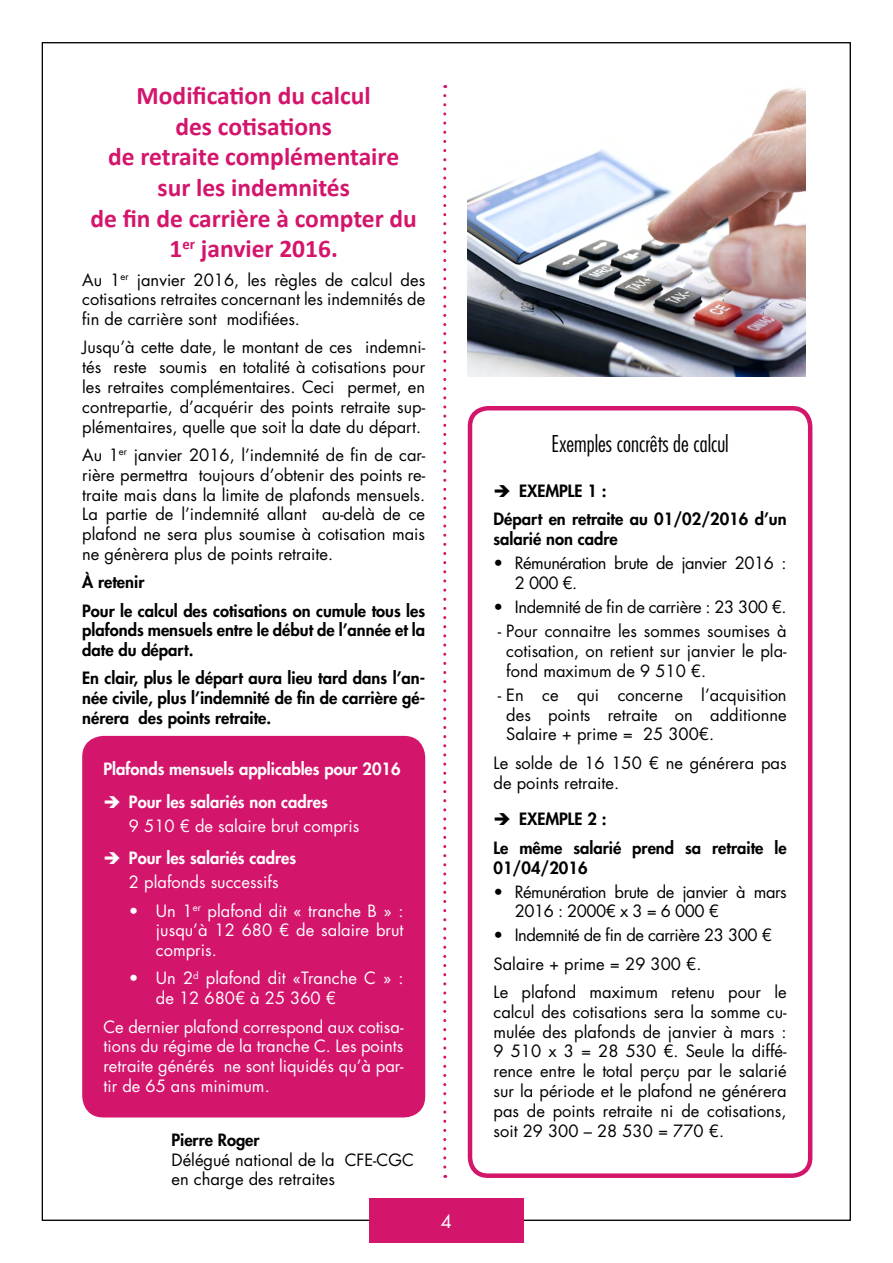
<style>
.page{position:relative;width:893px;height:1263px;background:#fff}
.page>*{position:absolute;margin:0;border:0;box-sizing:border-box;transform-origin:0 0}
.t1{font:700 25.5px/30.6px "Calibri";color:#d4156c;text-align:center}
.t2{font:300 condensed 22.5px "Futura Std";color:#000}
.t3{font:18px "Futura Std";color:#fff}
.t4{font:16.5px/19.8px "Futura Std";color:#000;text-align:justify}
.t5{font:800 16.5px/28.3px "Futura Std";color:#000}
.t6{font:16.5px/19.8px "Futura Std";color:#fff;text-align:justify}
.t7{font:16.5px/19.8px "Futura Std";letter-spacing:-.03em;color:#000}
.t8{font:800 16.5px/32.5px "Futura Std";color:#fff}
.t9{font:16.5px "Futura Std";letter-spacing:-.02em;color:#000}
</style>
<div class="page">
<div style="left:369px;top:1198px;width:155px;height:45px;background:#d4156c"></div>
<svg style="left:443px;top:96px;width:3px;height:1082px"></svg>
<div style="left:82px;top:736px;width:343px;height:381px;background:#d4156c;border-radius:21px"></div>
<div style="left:468px;top:406px;width:344px;height:772px;border:4px solid #d4156c;border-radius:18px"></div>
<img style="left:468px;top:88px;width:338px;height:288px">
<h1 class="t1" style="left:91px;top:80px;width:328px">Modification du calcul<br>des cotisations<br>de retraite complémentaire sur les indemnités<br>de fin de carrière à compter du<br>1<sup>er</sup> janvier 2016.</h1>
<p class="t4" style="left:82px;top:270px;width:345px">Au 1<sup>er</sup> janvier 2016, les règles de calcul des cotisations retraites concernant les indemnités de fin de carrière sont modifiées.</p>
<p class="t4" style="left:82px;top:338px;width:345px">Jusqu’à cette date, le montant de ces indemni&shy;tés reste soumis en totalité à cotisations pour les retraites complémentaires. Ceci permet, en contrepartie, d’acquérir des points retraite sup&shy;plémentaires, quelle que soit la date du départ.</p>
<p class="t4" style="left:82px;top:445px;width:345px">Au 1<sup>er</sup> janvier 2016, l’indemnité de fin de car&shy;rière permettra toujours d’obtenir des points re&shy;traite mais dans la limite de plafonds mensuels.<br>La partie de l’indemnité allant au-delà de ce plafond ne sera plus soumise à cotisation mais ne génèrera plus de points retraite.</p>
<p class="t5" style="left:82px;top:568px;width:345px">À retenir<br>Pour le calcul des cotisations on cumule tous les</p>
<p class="t5" style="left:82px;top:620px;width:345px;line-height:19.8px">plafonds mensuels entre le début de l’année et la date du départ.</p>
<p class="t5" style="left:82px;top:668px;width:345px;line-height:19.8px;text-align:justify">En clair, plus le départ aura lieu tard dans l’an&shy;née civile, plus l’indemnité de fin de carrière gé&shy;nérera des points retraite.</p>
<p class="t8" style="left:129px;top:753px;width:273px;text-indent:-26px">Plafonds mensuels applicables pour 2016<br>Pour les salariés non cadres</p>
<p class="t6" style="left:129px;top:816px;width:232px">9 510 € de salaire brut compris</p>
<p class="t8" style="left:129px;top:842px;width:169px">Pour les salariés cadres</p>
<p class="t6" style="left:129px;top:872px;width:151px">2 plafonds successifs</p>
<p class="t6" style="left:156px;top:901px;width:249px;text-indent:-27px">• Un 1<sup>er</sup> plafond dit « tranche B » : jusqu’à 12 680 € de salaire brut compris.</p>
<p class="t6" style="left:156px;top:969px;width:249px;text-indent:-27px">• Un 2<sup>d</sup> plafond dit «Tranche C » : de 12 680€ à 25 360 €</p>
<p class="t6" style="left:103px;top:1017px;width:302px">Ce dernier plafond correspond aux cotisa&shy;tions du régime de la tranche C. Les points retraite générés ne sont liquidés qu’à par&shy;tir de 65 ans minimum.</p>
<p class="t5" style="left:171px;top:1125px;width:90px">Pierre Roger</p>
<p class="t4" style="left:171px;top:1150px;width:244px">Délégué national de la CFE-CGC en charge des retraites</p>
<p class="t3" style="left:441px;top:1210px;width:13px">4</p>
<h2 class="t2" style="left:551px;top:430px;width:179px">Exemples concrêts de calcul</h2>
<p class="t5" style="left:493px;top:477px;width:295px;text-indent:26px">EXEMPLE 1 :<br>Départ en retraite au 01/02/2016 d’un</p>
<p class="t5" style="left:493px;top:525px;width:126px">salarié non cadre</p>
<p class="t7" style="left:515px;top:553px;width:273px;text-indent:-21px">• Rémunération brute de janvier 2016 :<br>2 000 €.</p>
<p class="t9" style="left:493px;top:596px;width:295px">• Indemnité de fin de carrière : 23 300 €.</p>
<p class="t4" style="left:506px;top:621px;width:282px;text-indent:-8px">- Pour connaitre les sommes soumises à cotisation, on retient sur janvier le pla&shy;fond maximum de 9 510 €.</p>
<p class="t4" style="left:506px;top:685px;width:282px;text-indent:-8px">- En ce qui concerne l’acquisition des points retraite on additionne Salaire + prime = 25 300€.</p>
<p class="t4" style="left:493px;top:753px;width:295px">Le solde de 16 150 € ne générera pas de points retraite.</p>
<p class="t5" style="left:493px;top:805px;width:295px;text-indent:26px">EXEMPLE 2 :<br>Le même salarié prend sa retraite le</p>
<p class="t5" style="left:493px;top:853px;width:96px">01/04/2016</p>
<p class="t7" style="left:515px;top:882px;width:273px;text-indent:-21px">• Rémunération brute de janvier à mars<br>2016 : 2000€ x 3 = 6 000 €</p>
<p class="t4" style="left:493px;top:921px;width:295px;line-height:28.3px;text-align:left">• Indemnité de fin de carrière 23 300 €<br>Salaire + prime = 29 300 €.<br>Le plafond maximum retenu pour le</p>
<p class="t4" style="left:493px;top:1002px;width:295px">calcul des cotisations sera la somme cu&shy;mulée des plafonds de janvier à mars :<br>9 510 x 3 = 28 530 €. Seule la diffé&shy;rence entre le total perçu par le salarié sur la période et le plafond ne générera pas de points retraite ni de cotisations, soit 29 300 – 28 530 = 770 €.</p>
</div>
